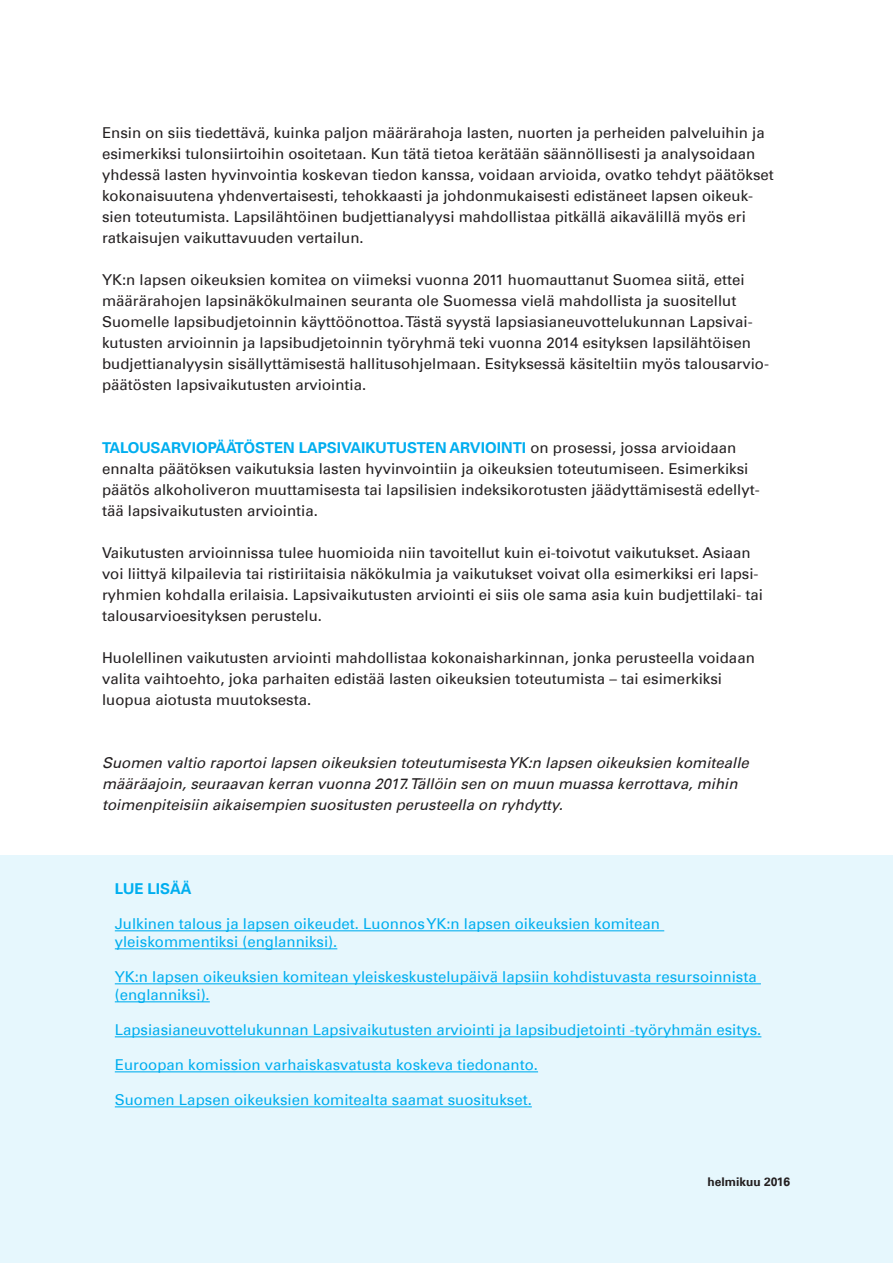
<style>
.page{position:relative;width:893px;height:1263px;background:#fff}
.page>*{position:absolute;margin:0;border:0;box-sizing:border-box;transform-origin:0 0}
.leipis{font:15px/21px "Univers Com 55 Roman";color:#231f20}
.lähteet{font:15px/18px "Univers Com 55 Roman";color:#00aeef}
.leipis-2{font:italic 15px/21px "Univers LT";color:#231f20}
.Paragraph_Style_2{font:700 15px "Univers Com 65";color:#00aeef}
.t1{font:700 12px "Univers Com 65";color:#231f20}
.s1{font-family:"Univers Com 65";font-weight:700;color:#00aeef}
</style>
<div class="page">
<div style="left:0;top:855px;width:893px;height:408px;background:#e6f7fd"></div>
<hr style="left:115px;top:930px;width:549px;height:1px;background:#00aeef">
<hr style="left:115px;top:948px;width:222px;height:1px;background:#00aeef">
<hr style="left:115px;top:983px;width:646px;height:1px;background:#00aeef">
<hr style="left:115px;top:1001px;width:95px;height:1px;background:#00aeef">
<hr style="left:115px;top:1036px;width:646px;height:1px;background:#00aeef">
<hr style="left:115px;top:1071px;width:423px;height:1px;background:#00aeef">
<hr style="left:115px;top:1106px;width:417px;height:1px;background:#00aeef">
<p class="leipis" style="left:102px;top:122px;width:673px">Ensin on siis tiedettävä, kuinka paljon määrärahoja lasten, nuorten ja perheiden palveluihin ja esimerkiksi tulonsiirtoihin osoitetaan. Kun tätä tietoa kerätään säännöllisesti ja analysoidaan yhdessä lasten hyvinvointia koskevan tiedon kanssa, voidaan arvioida, ovatko tehdyt päätökset kokonaisuutena yhdenvertaisesti, tehokkaasti ja johdonmukaisesti edistäneet lapsen oikeuk&shy;sien toteutumista. Lapsilähtöinen budjettianalyysi mahdollistaa pitkällä aikavälillä myös eri ratkaisujen vaikuttavuuden vertailun.</p>
<p class="leipis" style="left:102px;top:269px;width:668px">YK:n lapsen oikeuksien komitea on viimeksi vuonna 2011 huomauttanut Suomea siitä, ettei määrärahojen lapsinäkökulmainen seuranta ole Suomessa vielä mahdollista ja suositellut Suomelle lapsibudjetoinnin käyttöönottoa. Tästä syystä lapsiasianeuvottelukunnan Lapsivai&shy;kutusten arvioinnin ja lapsibudjetoinnin työryhmä teki vuonna 2014 esityksen lapsilähtöisen budjettianalyysin sisällyttämisestä hallitusohjelmaan. Esityksessä käsiteltiin myös talousarvio&shy;päätösten lapsivaikutusten arviointia.</p>
<p class="leipis" style="left:102px;top:437px;width:659px"><span class="s1">TALOUSARVIOPÄÄTÖSTEN LAPSIVAIKUTUSTEN ARVIOINTI</span> on prosessi, jossa arvioidaan ennalta päätöksen vaikutuksia lasten hyvinvointiin ja oikeuksien toteutumiseen. Esimerkiksi päätös alkoholiveron muuttamisesta tai lapsilisien indeksikorotusten jäädyttämisestä edellyt&shy;tää lapsivaikutusten arviointia.</p>
<p class="leipis" style="left:102px;top:542px;width:663px">Vaikutusten arvioinnissa tulee huomioida niin tavoitellut kuin ei-toivotut vaikutukset. Asiaan voi liittyä kilpailevia tai ristiriitaisia näkökulmia ja vaikutukset voivat olla esimerkiksi eri lapsi&shy;ryhmien kohdalla erilaisia. Lapsivaikutusten arviointi ei siis ole sama asia kuin budjettilaki- tai talousarvioesityksen perustelu.</p>
<p class="leipis" style="left:102px;top:647px;width:654px">Huolellinen vaikutusten arviointi mahdollistaa kokonaisharkinnan, jonka perusteella voidaan valita vaihtoehto, joka parhaiten edistää lasten oikeuksien toteutumista – tai esimerkiksi luopua aiotusta muutoksesta.</p>
<p class="leipis-2" style="left:102px;top:752px;width:648px">Suomen valtio raportoi lapsen oikeuksien toteutumisesta YK:n lapsen oikeuksien komitealle määräajoin, seuraavan kerran vuonna 2017. Tällöin sen on muun muassa kerrottava, mihin toimenpiteisiin aikaisempien suositusten perusteella on ryhdytty.</p>
<p class="Paragraph_Style_2" style="left:115px;top:880px;width:78px">LUE LISÄÄ</p>
<p class="lähteet" style="left:115px;top:915px;width:547px">Julkinen talous ja lapsen oikeudet. Luonnos YK:n lapsen oikeuksien komitean yleiskommentiksi (englanniksi).</p>
<p class="lähteet" style="left:115px;top:968px;width:643px">YK:n lapsen oikeuksien komitean yleiskeskustelupäivä lapsiin kohdistuvasta resursoinnista (englanniksi).</p>
<p class="lähteet" style="left:115px;top:1021px;width:648px">Lapsiasianeuvottelukunnan Lapsivaikutusten arviointi ja lapsibudjetointi -työryhmän esitys.</p>
<p class="lähteet" style="left:115px;top:1056px;width:425px">Euroopan komission varhaiskasvatusta koskeva tiedonanto.</p>
<p class="lähteet" style="left:115px;top:1091px;width:419px">Suomen Lapsen oikeuksien komitealta saamat suositukset.</p>
<p class="t1" style="left:707px;top:1175px;width:84px">helmikuu 2016</p>
</div>
